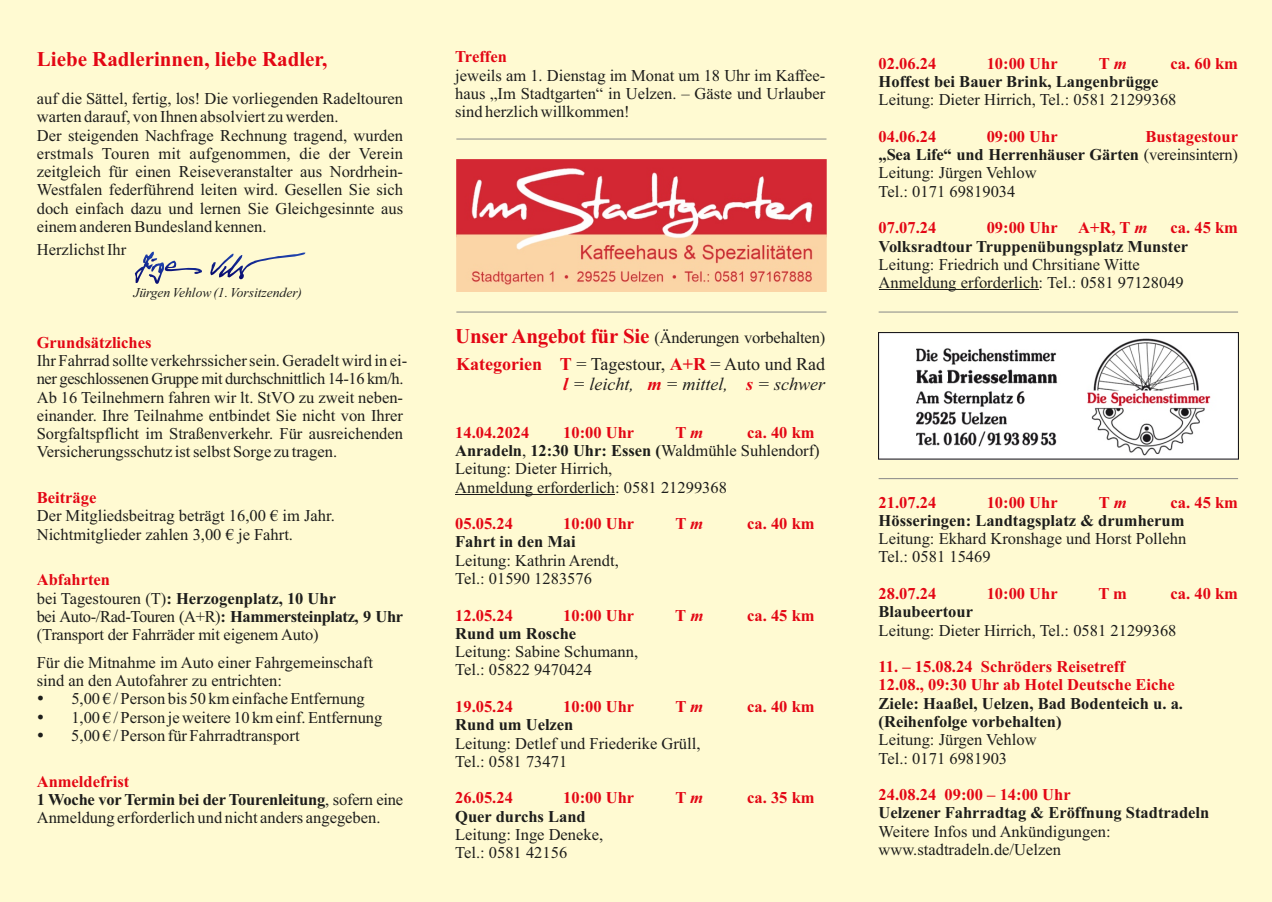
<style>
.page{position:relative;width:1272px;height:902px;background:#fff}
.page>*{position:absolute;margin:0;border:0;box-sizing:border-box;transform-origin:0 0}
.t1{font:700 21px "Times New Roman";color:#e30614}
.t2{font:italic 18px/20px "Times New Roman";color:#1d1d1b;text-align:right}
.t3{font:16.5px/18.3px "Times New Roman";color:#1d1d1b}
.t4{font:700 16.5px/18.3px "Times New Roman";color:#e30614}
.t5{font:700 16.5px/18.3px "Times New Roman";color:#1d1d1b}
.t6{font:italic 13.5px "Times New Roman";color:#1d1d1b}
.s1{font-weight:700;color:#e30614}
.s2{font-weight:700}
.s3{font-weight:700;font-size:21px;color:#e30614}
.s4{font-weight:700;font-style:normal;color:#e30614}
.s5{font-style:normal}
.s6{font-style:italic}
</style>
<div class="page">
<div style="left:0;top:0;width:1271px;height:901px;background:#fffad2"></div>
<hr style="left:878px;top:289px;width:160px;height:1px;background:#1d1d1b">
<hr style="left:455px;top:494px;width:160px;height:1px;background:#1d1d1b">
<img style="left:878px;top:332px;width:359px;height:127px">
<img style="left:456px;top:159px;width:370px;height:133px">
<svg style="left:210px;top:252px;width:95px;height:28px"></svg>
<svg style="left:135px;top:251px;width:67px;height:33px"></svg>
<hr style="left:456px;top:311px;width:370px;height:1px;background:#878787">
<hr style="left:878px;top:478px;width:359px;height:1px;background:#878787">
<hr style="left:456px;top:139px;width:370px;height:1px;background:#878787">
<hr style="left:878px;top:311px;width:359px;height:1px;background:#878787">
<p class="t1" style="left:37px;top:52px;width:292px">Liebe Radlerinnen, liebe Radler,</p>
<p class="t3" style="left:37px;top:91px;width:368px">auf die Sättel, fertig, los! Die vorliegenden Radeltouren warten darauf, von Ihnen absolviert zu werden.<br>Der steigenden Nachfrage Rechnung tragend, wurden erstmals Touren mit aufgenommen, die der Verein zeitgleich für einen Reiseveranstalter aus Nordrhein-Westfalen federführend leiten wird. Gesellen Sie sich doch einfach dazu und lernen Sie Gleichgesinnte aus einem anderen Bundesland kennen.</p>
<p class="t3" style="left:37px;top:242px;width:91px">Herzlichst Ihr</p>
<p class="t6" style="left:133px;top:288px;width:170px">Jürgen Vehlow (1. Vorsitzender)</p>
<p class="t4" style="left:37px;top:334px;width:116px">Grundsätzliches</p>
<p class="t3" style="left:37px;top:353px;width:372px">Ihr Fahrrad sollte verkehrssicher sein. Geradelt wird in ei&shy;ner geschlossenen Gruppe mit durchschnittlich 14-16 km/h.<br>Ab 16 Teilnehmern fahren wir lt. StVO zu zweit neben&shy;einander. Ihre Teilnahme entbindet Sie nicht von Ihrer Sorgfaltspflicht im Straßenverkehr. Für ausreichenden Versicherungsschutz ist selbst Sorge zu tragen.</p>
<p class="t4" style="left:37px;top:490px;width:61px">Beiträge</p>
<p class="t3" style="left:37px;top:508px;width:299px">Der Mitgliedsbeitrag beträgt 16,00 € im Jahr.<br>Nichtmitglieder zahlen 3,00 € je Fahrt.</p>
<p class="t3" style="left:37px;top:572px;width:368px"><span class="s1">Abfahrten<br></span>bei Tagestouren (T)<span class="s2">: Herzogenplatz, 10 Uhr<br></span>bei Auto-/Rad-Touren (A+R)<span class="s2">: Hammersteinplatz, 9 Uhr </span>(Transport der Fahrräder mit eigenem Auto)</p>
<p class="t3" style="left:37px;top:654px;width:338px">Für die Mitnahme im Auto einer Fahrgemeinschaft sind an den Autofahrer zu entrichten:</p>
<p class="t3" style="left:71px;top:691px;width:312px">5,00 € / Person bis 50 km einfache Entfernung<br>1,00 € / Person je weitere 10 km einf. Entfernung<br>5,00 € / Person für Fahrradtransport</p>
<p class="t3" style="left:37px;top:773px;width:368px"><span class="s1">Anmeldefrist<br></span><span class="s2">1 Woche vor Termin bei der Tourenleitung</span>, sofern eine<br>Anmeldung erforderlich und nicht anders angegeben.</p>
<p class="t4" style="left:455px;top:49px;width:53px">Treffen</p>
<p class="t3" style="left:455px;top:68px;width:371px;text-align:justify">jeweils am 1. Dienstag im Monat um 18 Uhr im Kaffee&shy;haus „Im Stadtgarten“ in Uelzen. – Gäste und Urlauber sind herzlich willkommen!</p>
<p class="t3" style="left:455px;top:330px;width:371px"><span class="s3">Unser Angebot für Sie</span> (Änderungen vorbehalten)</p>
<p class="t2" style="left:456px;top:355px;width:370px"><span class="s4">Kategorien T</span> <span class="s5">= Tagestour,</span> <span class="s4">A+R</span> <span class="s5">= Auto und Rad </span><span class="s1">l</span> = leicht, <span class="s1">m</span> = mittel, <span class="s1">s</span> = schwer</p>
<p class="t4" style="left:455px;top:425px;width:76px">14.04.2024</p>
<p class="t4" style="left:563px;top:425px;width:73px">10:00 Uhr</p>
<p class="t4" style="left:675px;top:425px;width:29px">T<span class="s6">m</span></p>
<p class="t3" style="left:455px;top:424px;width:366px;text-indent:292px"><span class="s1">ca. 40 km<br></span><span class="s2">Anradeln</span>, <span class="s2">12:30 Uhr: Essen (</span>Waldmühle Suhlendorf)<br>Leitung: Dieter Hirrich,<br>Anmeldung erforderlich: 0581 21299368</p>
<p class="t4" style="left:455px;top:516px;width:59px">05.05.24</p>
<p class="t4" style="left:563px;top:516px;width:73px">10:00 Uhr</p>
<p class="t4" style="left:675px;top:516px;width:29px">T<span class="s6">m</span></p>
<p class="t4" style="left:747px;top:516px;width:69px">ca. 40 km</p>
<p class="t5" style="left:455px;top:534px;width:122px">Fahrt in den Mai</p>
<p class="t3" style="left:455px;top:552px;width:165px">Leitung: Kathrin Arendt,<br>Tel.: 01590 1283576</p>
<p class="t4" style="left:455px;top:607px;width:59px">12.05.24</p>
<p class="t4" style="left:563px;top:607px;width:73px">10:00 Uhr</p>
<p class="t4" style="left:675px;top:607px;width:29px">T <span class="s6">m</span></p>
<p class="t4" style="left:747px;top:607px;width:69px">ca. 45 km</p>
<p class="t5" style="left:455px;top:626px;width:123px">Rund um Rosche</p>
<p class="t3" style="left:455px;top:644px;width:184px">Leitung: Sabine Schumann,<br>Tel.: 05822 9470424</p>
<p class="t4" style="left:455px;top:699px;width:59px">19.05.24</p>
<p class="t4" style="left:563px;top:699px;width:73px">10:00 Uhr</p>
<p class="t4" style="left:675px;top:699px;width:29px">T<span class="s6">m</span></p>
<p class="t4" style="left:747px;top:699px;width:69px">ca. 40 km</p>
<p class="t5" style="left:455px;top:717px;width:120px">Rund um Uelzen</p>
<p class="t3" style="left:455px;top:735px;width:247px">Leitung: Detlef und Friederike Grüll,<br>Tel.: 0581 73471</p>
<p class="t4" style="left:455px;top:790px;width:59px">26.05.24</p>
<p class="t4" style="left:563px;top:790px;width:73px">10:00 Uhr</p>
<p class="t4" style="left:675px;top:790px;width:29px">T<span class="s6">m</span></p>
<p class="t4" style="left:747px;top:790px;width:69px">ca. 35 km</p>
<p class="t5" style="left:455px;top:808px;width:132px">Quer durchs Land</p>
<p class="t3" style="left:455px;top:826px;width:150px">Leitung: Inge Deneke,<br>Tel.: 0581 42156</p>
<p class="t4" style="left:878px;top:56px;width:59px">02.06.24</p>
<p class="t4" style="left:986px;top:56px;width:73px">10:00 Uhr</p>
<p class="t4" style="left:1098px;top:56px;width:29px">T<span class="s6">m</span></p>
<p class="t4" style="left:1170px;top:56px;width:69px">ca. 60 km</p>
<p class="t5" style="left:878px;top:74px;width:281px">Hoffest bei Bauer Brink, Langenbrügge</p>
<p class="t3" style="left:878px;top:92px;width:299px">Leitung: Dieter Hirrich, Tel.: 0581 21299368</p>
<p class="t4" style="left:878px;top:129px;width:59px">04.06.24</p>
<p class="t4" style="left:986px;top:129px;width:73px">09:00 Uhr</p>
<p class="t3" style="left:878px;top:129px;width:361px;text-indent:267px"><span class="s1">Bustagestour </span><span class="s2">„Sea Life“ und Herrenhäuser Gärten</span> (vereinsintern)<br>Leitung: Jürgen Vehlow<br>Tel.: 0171 69819034</p>
<p class="t4" style="left:878px;top:220px;width:59px">07.07.24</p>
<p class="t4" style="left:986px;top:220px;width:162px">09:00 Uhr A+R, T <span class="s6">m</span></p>
<p class="t4" style="left:1170px;top:220px;width:69px">ca. 45 km</p>
<p class="t5" style="left:878px;top:238px;width:311px">Volksradtour Truppenübungsplatz Munster</p>
<p class="t3" style="left:878px;top:257px;width:307px">Leitung: Friedrich und Chrsitiane Witte<br>Anmeldung erforderlich: Tel.: 0581 97128049</p>
<p class="t4" style="left:878px;top:494px;width:59px">21.07.24</p>
<p class="t4" style="left:986px;top:494px;width:73px">10:00 Uhr</p>
<p class="t4" style="left:1098px;top:494px;width:29px">T<span class="s6">m</span></p>
<p class="t4" style="left:1170px;top:494px;width:69px">ca. 45 km</p>
<p class="t5" style="left:878px;top:513px;width:307px">Hösseringen: Landtagsplatz &amp; drumherum</p>
<p class="t3" style="left:878px;top:531px;width:309px">Leitung: Ekhard Kronshage und Horst Pollehn<br>Tel.: 0581 15469</p>
<p class="t4" style="left:878px;top:586px;width:59px">28.07.24</p>
<p class="t4" style="left:986px;top:586px;width:73px">10:00 Uhr</p>
<p class="t4" style="left:1098px;top:586px;width:30px">T m</p>
<p class="t4" style="left:1170px;top:586px;width:69px">ca. 40 km</p>
<p class="t5" style="left:878px;top:604px;width:96px">Blaubeertour</p>
<p class="t3" style="left:878px;top:622px;width:299px">Leitung: Dieter Hirrich, Tel.: 0581 21299368</p>
<p class="t4" style="left:878px;top:659px;width:298px">11. – 15.08.24 Schröders Reisetreff<br>12.08., 09:30 Uhr ab Hotel Deutsche Eiche</p>
<p class="t5" style="left:878px;top:695px;width:306px">Ziele: Haaßel, Uelzen, Bad Bodenteich u. a. (Reihenfolge vorbehalten)</p>
<p class="t3" style="left:878px;top:732px;width:159px">Leitung: Jürgen Vehlow<br>Tel.: 0171 6981903</p>
<p class="t4" style="left:878px;top:787px;width:194px">24.08.24 09:00 – 14:00 Uhr</p>
<p class="t5" style="left:878px;top:805px;width:332px">Uelzener Fahrradtag &amp; Eröffnung Stadtradeln</p>
<p class="t3" style="left:878px;top:823px;width:233px">Weitere Infos und Ankündigungen: www.stadtradeln.de/Uelzen</p>
</div>
